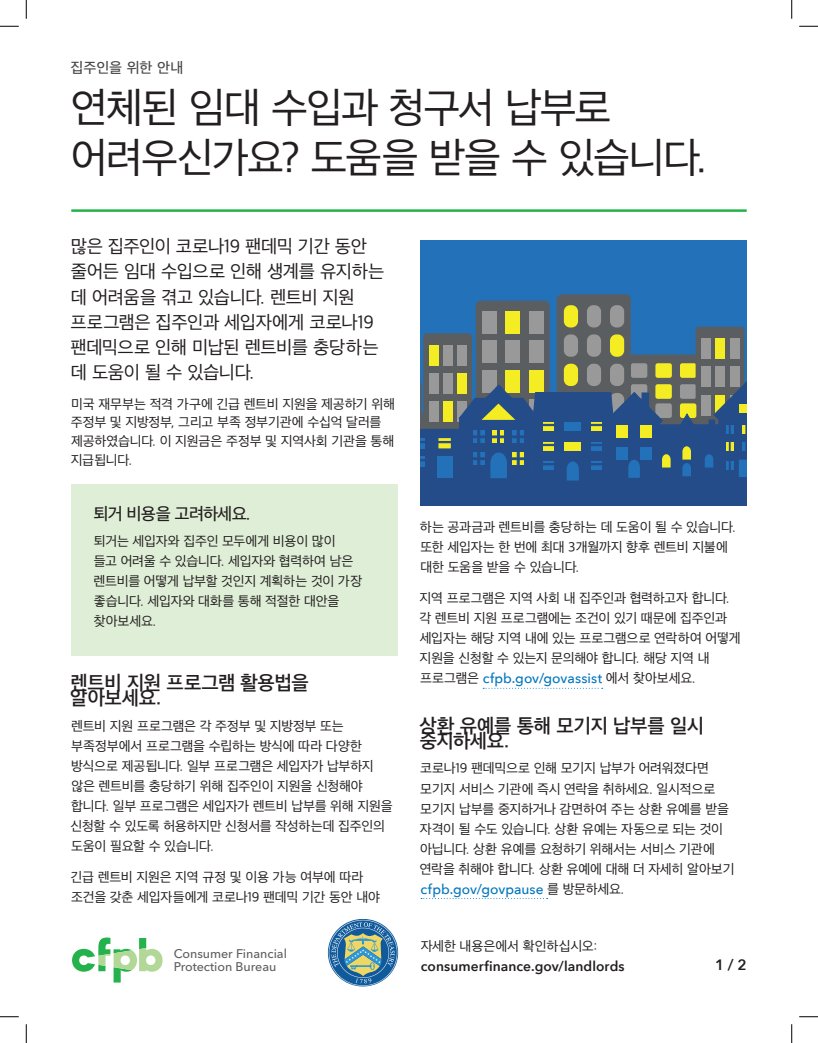
<style>
.page{position:relative;width:818px;height:1043px;background:#fff}
.page>*{position:absolute;margin:0;border:0;box-sizing:border-box;transform-origin:0 0}
.t1{font:42.5px/50px "Apple SD Gothic Neo";letter-spacing:-.04em;color:#231f20}
.t2{font:600 20px/15px "Apple SD Gothic Neo";letter-spacing:-.015em;color:#231f20}
.t3{font:18.75px/25px "Apple SD Gothic Neo";letter-spacing:-.025em;color:#231f20}
.t4{font:500 17.5px "Apple SD Gothic Neo";letter-spacing:-.05em;color:#231f20}
.t5{font:500 15px "Apple SD Gothic Neo";letter-spacing:-.005em;color:#464748}
.t6{font:600 15px "Avenir Next";color:#231f20}
.t7{font:13.75px/20px "Apple SD Gothic Neo";letter-spacing:-.02em;color:#231f20}
.t8{font:500 13.75px "Avenir Next";letter-spacing:.005em;color:#0076be}
.t9{font:600 13.75px "Avenir Next";letter-spacing:.005em;color:#231f20}
.t10{font:500 12.5px/13.1px "Avenir Next";color:#5f5f62}
.s1{font-family:"Apple SD Gothic Neo";font-weight:400;color:#231f20}
</style>
<div class="page">
<svg style="left:72px;top:937px;width:90px;height:45px"></svg>
<svg style="left:328px;top:919px;width:70px;height:67px"></svg>
<div style="left:71px;top:484px;width:327px;height:66px;background:#dfeed6"></div>
<div style="left:71px;top:513px;width:327px;height:142px;background:#dfeed6"></div>
<svg style="left:483px;top:688px;width:119px;height:1px"></svg>
<svg style="left:421px;top:898px;width:126px;height:1px"></svg>
<div style="left:420px;top:240px;width:326px;height:265px;background:#2271b9"></div>
<div style="left:475px;top:301px;width:74px;height:129px;background:#5a5e61;border-radius:5px"></div>
<div style="left:483px;top:311px;width:14px;height:23px;background:#999"></div>
<div style="left:506px;top:311px;width:14px;height:23px;background:#f5ed23"></div>
<div style="left:529px;top:311px;width:14px;height:23px;background:#999"></div>
<div style="left:483px;top:341px;width:14px;height:22px;background:#999"></div>
<div style="left:506px;top:341px;width:14px;height:22px;background:#999"></div>
<div style="left:529px;top:341px;width:14px;height:22px;background:#999"></div>
<div style="left:483px;top:370px;width:14px;height:22px;background:#999"></div>
<div style="left:506px;top:370px;width:14px;height:22px;background:#f5ed23"></div>
<div style="left:529px;top:370px;width:14px;height:22px;background:#f5ed23"></div>
<div style="left:621px;top:354px;width:83px;height:76px;background:#5a5e61;border-radius:6px"></div>
<div style="left:631px;top:363px;width:16px;height:15px;background:#999;border-radius:2px"></div>
<div style="left:655px;top:363px;width:16px;height:15px;background:#f5ed23;border-radius:2px"></div>
<div style="left:680px;top:363px;width:16px;height:15px;background:#f5ed23;border-radius:2px"></div>
<div style="left:695px;top:327px;width:49px;height:97px;background:#5a5e61;border-radius:4px"></div>
<div style="left:701px;top:339px;width:9px;height:20px;background:#999"></div>
<div style="left:715px;top:339px;width:10px;height:20px;background:#f5ed23"></div>
<div style="left:701px;top:367px;width:9px;height:20px;background:#999"></div>
<div style="left:715px;top:367px;width:10px;height:20px;background:#999"></div>
<div style="left:729px;top:339px;width:10px;height:20px;background:#999"></div>
<div style="left:729px;top:367px;width:10px;height:20px;background:#999"></div>
<div style="left:556px;top:294px;width:74px;height:130px;background:#5a5e61;border-radius:5px"></div>
<div style="left:564px;top:305px;width:14px;height:22px;background:#f5ed23;border-radius:6px"></div>
<div style="left:587px;top:305px;width:14px;height:22px;background:#999;border-radius:6px"></div>
<div style="left:610px;top:305px;width:14px;height:22px;background:#999;border-radius:6px"></div>
<div style="left:564px;top:334px;width:14px;height:23px;background:#999;border-radius:6px"></div>
<div style="left:587px;top:334px;width:14px;height:23px;background:#999;border-radius:6px"></div>
<div style="left:610px;top:334px;width:14px;height:23px;background:#f5ed23;border-radius:6px"></div>
<div style="left:564px;top:364px;width:14px;height:22px;background:#f5ed23;border-radius:6px"></div>
<div style="left:587px;top:364px;width:14px;height:22px;background:#999;border-radius:6px"></div>
<div style="left:610px;top:364px;width:14px;height:22px;background:#999;border-radius:6px"></div>
<div style="left:423px;top:333px;width:49px;height:97px;background:#5a5e61;border-radius:4px"></div>
<div style="left:429px;top:345px;width:9px;height:20px;background:#f5ed23"></div>
<div style="left:443px;top:345px;width:9px;height:20px;background:#999"></div>
<div style="left:429px;top:373px;width:9px;height:20px;background:#999"></div>
<div style="left:443px;top:373px;width:9px;height:20px;background:#999"></div>
<div style="left:457px;top:373px;width:10px;height:20px;background:#f5ed23"></div>
<div style="left:420px;top:438px;width:326px;height:67px;background:#234c89"></div>
<div style="left:457px;top:345px;width:9px;height:20px;background:#999"></div>
<svg style="left:420px;top:379px;width:327px;height:101px"></svg>
<hr style="left:71px;top:209px;width:675px;height:3px;background:#23b24b">
<svg style="left:0;top:25px;width:19px;height:2px"></svg>
<svg style="left:799px;top:25px;width:19px;height:2px"></svg>
<svg style="left:0;top:1016px;width:19px;height:1px"></svg>
<svg style="left:799px;top:1016px;width:19px;height:1px"></svg>
<svg style="left:25px;top:0;width:2px;height:19px"></svg>
<svg style="left:25px;top:1024px;width:2px;height:18px"></svg>
<svg style="left:791px;top:0;width:1px;height:19px"></svg>
<svg style="left:791px;top:1024px;width:1px;height:18px"></svg>
<p class="t5" style="left:71px;top:59px;width:114px">집주인을 위한 안내</p>
<h1 class="t1" style="left:71px;top:86px;width:637px">연체된 임대 수입과 청구서 납부로 어려우신가요? 도움을 받을 수 있습니다.</h1>
<h3 class="t3" style="left:70px;top:235px;width:315px">많은 집주인이 코로나19 팬데믹 기간 동안 줄어든 임대 수입으로 인해 생계를 유지하는 데 어려움을 겪고 있습니다. 렌트비 지원 프로그램은 집주인과 세입자에게 코로나19 팬데믹으로 인해 미납된 렌트비를 충당하는 데 도움이 될 수 있습니다.</h3>
<p class="t7" style="left:71px;top:395px;width:326px;line-height:18.8px">미국 재무부는 적격 가구에 긴급 렌트비 지원을 제공하기 위해 주정부 및 지방정부, 그리고 부족 정부기관에 수십억 달러를 제공하였습니다. 이 지원금은 주정부 및 지역사회 기관을 통해 지급됩니다.</p>
<p class="t4" style="left:93px;top:504px;width:159px">퇴거 비용을 고려하세요.</p>
<p class="t7" style="left:94px;top:532px;width:270px">퇴거는 세입자와 집주인 모두에게 비용이 많이 들고 어려울 수 있습니다. 세입자와 협력하여 남은 렌트비를 어떻게 납부할 것인지 계획하는 것이 가장 좋습니다. 세입자와 대화를 통해 적절한 대안을 찾아보세요.</p>
<h2 class="t2" style="left:70px;top:677px;width:240px">렌트비 지원 프로그램 활용법을 알아보세요.</h2>
<p class="t7" style="left:70px;top:717px;width:324px">렌트비 지원 프로그램은 각 주정부 및 지방정부 또는 부족정부에서 프로그램을 수립하는 방식에 따라 다양한 방식으로 제공됩니다. 일부 프로그램은 세입자가 납부하지 않은 렌트비를 충당하기 위해 집주인이 지원을 신청해야 합니다. 일부 프로그램은 세입자가 렌트비 납부를 위해 지원을 신청할 수 있도록 허용하지만 신청서를 작성하는데 집주인의 도움이 필요할 수 있습니다.</p>
<p class="t7" style="left:71px;top:868px;width:311px">긴급 렌트비 지원은 지역 규정 및 이용 가능 여부에 따라 조건을 갖춘 세입자들에게 코로나19 팬데믹 기간 동안 내야</p>
<p class="t10" style="left:174px;top:947px;width:114px">Consumer Financial<br>Protection Bureau</p>
<p class="t7" style="left:420px;top:518px;width:317px">하는 공과금과 렌트비를 충당하는 데 도움이 될 수 있습니다. 또한 세입자는 한 번에 최대 3개월까지 향후 렌트비 지불에 대한 도움을 받을 수 있습니다.</p>
<p class="t7" style="left:419px;top:589px;width:323px">지역 프로그램은 지역 사회 내 집주인과 협력하고자 합니다. 각 렌트비 지원 프로그램에는 조건이 있기 때문에 집주인과 세입자는 해당 지역 내에 있는 프로그램으로 연락하여 어떻게 지원을 신청할 수 있는지 문의해야 합니다. 해당 지역 내</p>
<p class="t8" style="left:420px;top:667px;width:277px"><span class="s1">프로그램은</span> cfpb.gov/govassist <span class="s1">에서 찾아보세요.</span></p>
<h2 class="t2" style="left:419px;top:719px;width:286px">상환 유예를 통해 모기지 납부를 일시 중지하세요.</h2>
<p class="t7" style="left:420px;top:759px;width:316px">코로나19 팬데믹으로 인해 모기지 납부가 어려워졌다면 모기지 서비스 기관에 즉시 연락을 취하세요. 일시적으로 모기지 납부를 중지하거나 감면하여 주는 상환 유예를 받을 자격이 될 수도 있습니다. 상환 유예는 자동으로 되는 것이 아닙니다. 상환 유예를 요청하기 위해서는 서비스 기관에 연락을 취해야 합니다. 상환 유예에 대해 더 자세히 알아보기</p>
<p class="t8" style="left:420px;top:877px;width:205px">cfpb.gov/govpause <span class="s1">를 방문하세요.</span></p>
<p class="t7" style="left:421px;top:936px;width:178px">자세한 내용은에서 확인하십시오:</p>
<p class="t9" style="left:421px;top:954px;width:205px">consumerfinance.gov/landlords</p>
<p class="t6" style="left:715px;top:952px;width:33px">1 / 2</p>
</div>
